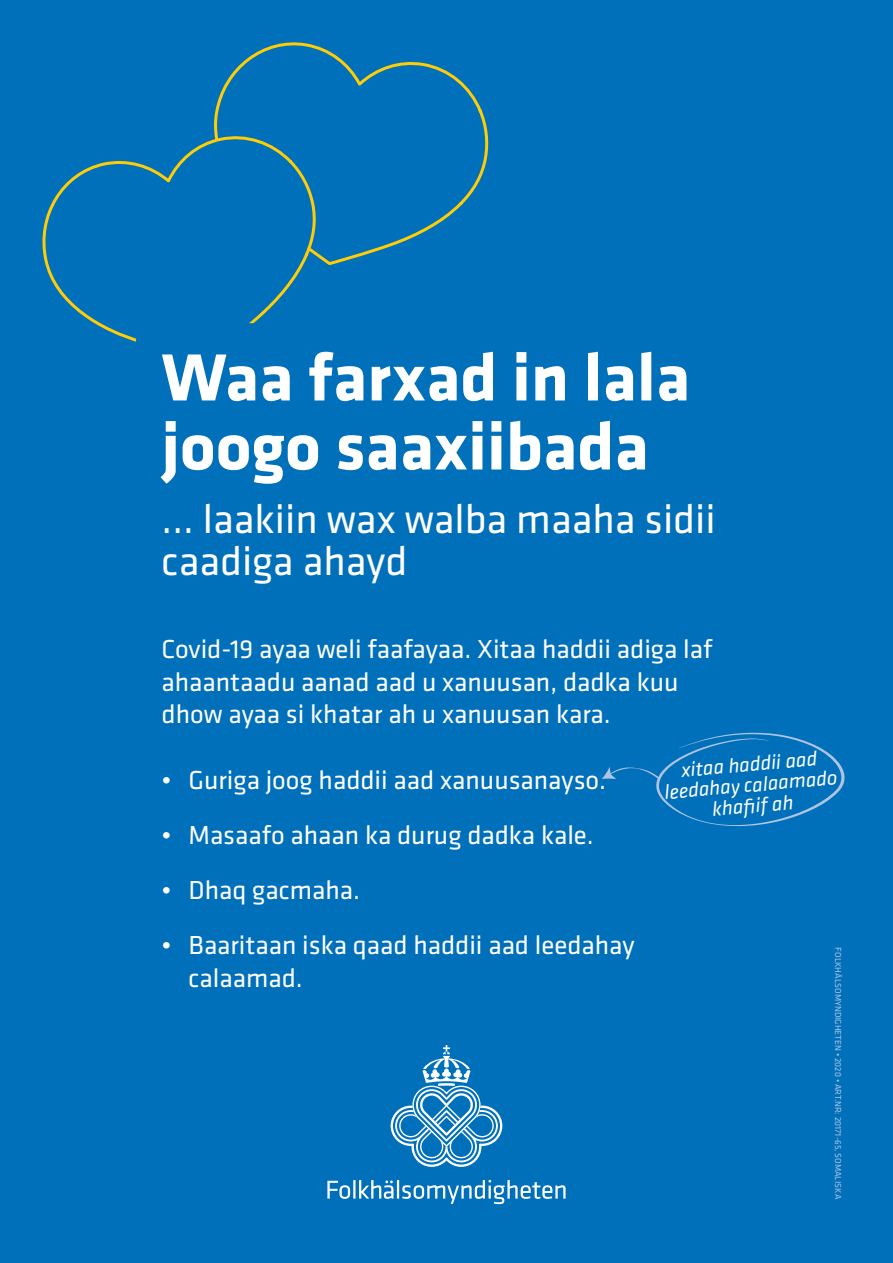
<style>
.page{position:relative;width:893px;height:1263px;background:#0070ba}
.page>*{position:absolute;margin:0;border:0;box-sizing:border-box;transform-origin:0 0}
.Rubrik_1{font:700 69px/69px "Klavika";color:#fff}
.Rubrik_2{font:42px/42px "Klavika";color:#fff}
.t1{font:27px/32.4px "Klavika";color:#fff}
.Råd_centrerat{font:italic 21px/21px "Klavika";color:#fff;text-align:center}
.t2{font:9px "Klavika";color:#afc4e4}
</style>
<div class="page">
<svg style="left:327px;top:1180px;width:239px;height:24px"></svg>
<svg style="left:391px;top:1045px;width:111px;height:122px"></svg>
<svg style="left:602px;top:732px;width:243px;height:94px"></svg>
<svg style="left:42px;top:140px;width:260px;height:202px"></svg>
<svg style="left:212px;top:42px;width:276px;height:225px"></svg>
<p class="Rubrik_1" style="left:162px;top:340px;width:530px">Waa farxad in lala joogo saaxiibada</p>
<h1 class="Rubrik_2" style="left:162px;top:496px;width:556px">... laakiin wax walba maaha sidii caadiga ahayd</h1>
<p class="t1" style="left:162px;top:632px;width:553px">Covid-19 ayaa weli faafayaa. Xitaa haddii adiga laf ahaantaadu aanad aad u xanuusan, dadka kuu dhow ayaa si khatar ah u xanuusan kara.</p>
<p class="t1" style="left:162px;top:763px;width:446px">• Guriga joog haddii aad xanuusanayso.</p>
<p class="t1" style="left:162px;top:818px;width:434px">• Masaafo ahaan ka durug dadka kale.</p>
<p class="t1" style="left:162px;top:873px;width:200px">• Dhaq gacmaha.</p>
<p class="t1" style="left:189px;top:928px;width:448px;text-indent:-27px">• Baaritaan iska qaad haddii aad leedahay calaamad.</p>
<p class="Råd_centrerat" style="left:662px;top:761px;width:175px;rotate:-5deg">xitaa haddii aad leedahay calaamado khafi if ah</p>
<p class="t2" style="left:844px;top:947px;width:253px;rotate:90deg">FOLKHÄLSOMYNDIGHETEN • 2020 • ART.NR: 20171-65, SOMALISKA</p>
</div>
